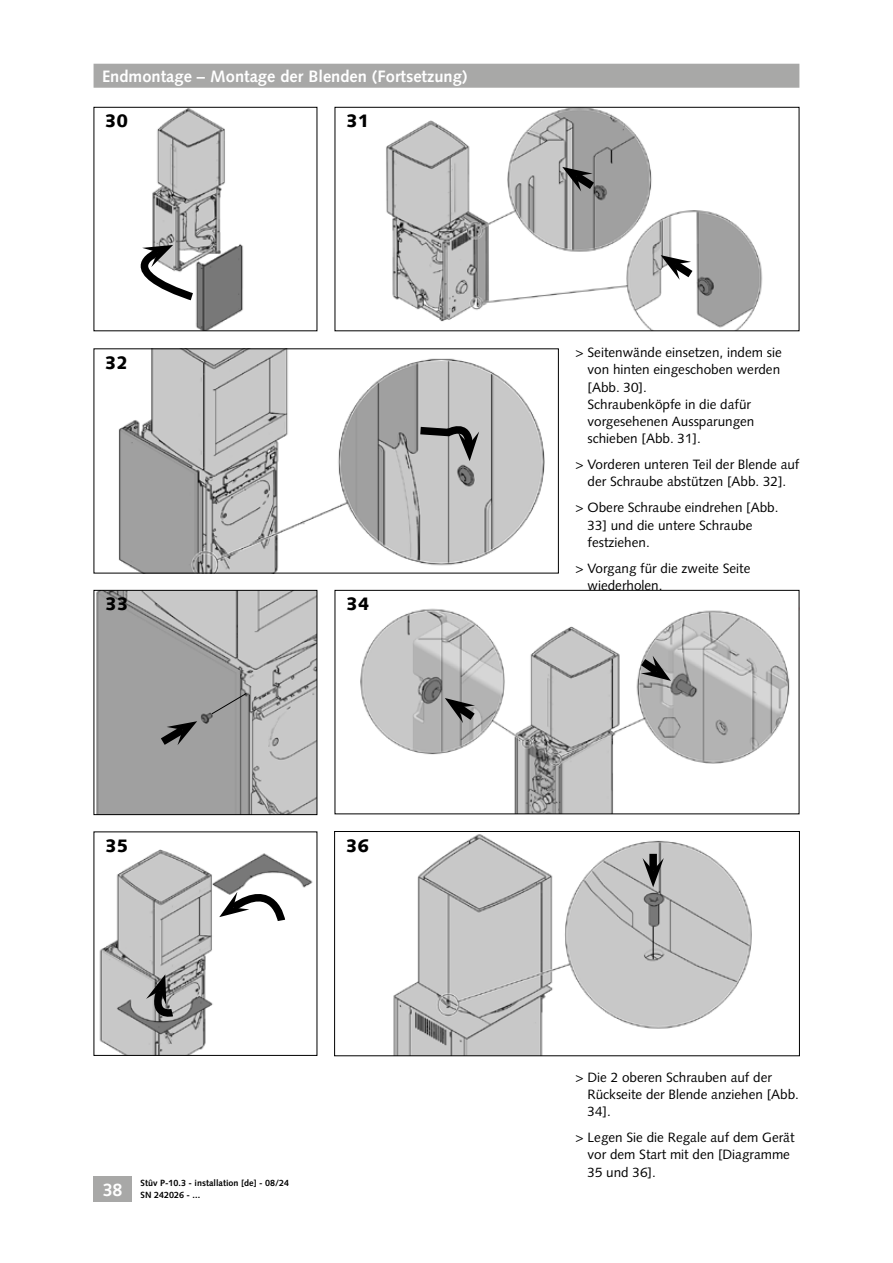
<style>
.page{position:relative;width:893px;height:1263px;background:#fff}
.page>*{position:absolute;margin:0;border:0;box-sizing:border-box;transform-origin:0 0}
.t1{font:900 18px "Syntax LT Std";color:#000}
.t2{font:700 16.5px "Syntax LT Std";color:#fff}
.t3{font:13.5px/17.2px "Syntax LT Std";color:#000}
.t4{font:700 9px "Syntax LT Std";color:#000}
</style>
<div class="page">
<div style="left:94px;top:1176px;width:38px;height:26px;background:#a8a8a7"></div>
<img style="left:386px;top:109px;width:377px;height:220px">
<div style="left:335px;top:107px;width:464px;height:224px;border:1px solid #000"></div>
<svg style="left:562px;top:166px;width:40px;height:30px"></svg>
<svg style="left:661px;top:254px;width:40px;height:30px"></svg>
<img style="left:118px;top:350px;width:427px;height:221px">
<svg style="left:412px;top:422px;width:67px;height:39px;background:#939393"></svg>
<img style="left:96px;top:592px;width:219px;height:221px">
<div style="left:94px;top:590px;width:223px;height:225px;border:1px solid #000"></div>
<svg style="left:211px;top:692px;width:36px;height:23px"></svg>
<svg style="left:152px;top:719px;width:45px;height:33px"></svg>
<img style="left:360px;top:608px;width:430px;height:204px">
<div style="left:335px;top:590px;width:464px;height:224px;border:1px solid #000"></div>
<svg style="left:445px;top:697px;width:38px;height:30px"></svg>
<svg style="left:633px;top:652px;width:38px;height:30px"></svg>
<img style="left:152px;top:109px;width:92px;height:220px">
<svg style="left:140px;top:242px;width:59px;height:62px"></svg>
<img style="left:99px;top:849px;width:214px;height:205px">
<svg style="left:146px;top:974px;width:34px;height:46px;background:#808080"></svg>
<svg style="left:219px;top:879px;width:70px;height:49px"></svg>
<img style="left:393px;top:834px;width:359px;height:220px">
<div style="left:334px;top:831px;width:466px;height:225px;border:1px solid #000"></div>
<hr style="left:653px;top:926px;width:1px;height:33px;background:#000">
<div style="left:649px;top:854px;width:8px;height:16px;background:#000"></div>
<svg style="left:642px;top:858px;width:22px;height:29px"></svg>
<div style="left:94px;top:64px;width:705px;height:24px;background:#a8a8a7"></div>
<p class="t2" style="left:102px;top:67px;width:367px">Endmontage – Montage der Blenden (Fortsetzung)</p>
<h1 class="t1" style="left:105px;top:110px;width:25px">30</h1>
<h1 class="t1" style="left:105px;top:352px;width:25px">32</h1>
<h1 class="t1" style="left:105px;top:593px;width:25px">33</h1>
<h1 class="t1" style="left:346px;top:110px;width:25px">31</h1>
<h1 class="t1" style="left:346px;top:593px;width:25px">34</h1>
<h1 class="t1" style="left:105px;top:835px;width:25px">35</h1>
<h1 class="t1" style="left:346px;top:835px;width:25px">36</h1>
<p class="t4" style="left:141px;top:1178px;width:150px">Stûv P-10.3 - installation [de] - 08/24</p>
<p class="t4" style="left:103px;top:1190px;width:99px"><sup>38</sup> SN 242026 - ...</p>
<p class="t3" style="left:587px;top:344px;width:196px;text-indent:-12px">&gt; Seitenwände einsetzen, indem sie von hinten eingeschoben werden [Abb. 30].<br>Schraubenköpfe in die dafür vorgesehenen Aussparungen schieben [Abb. 31].</p>
<p class="t3" style="left:576px;top:456px;width:225px;text-align:center">&gt; Vorderen unteren Teil der Blende auf der Schraube abstützen [Abb. 32].</p>
<p class="t3" style="left:587px;top:499px;width:193px;text-indent:-12px">&gt; Obere Schraube eindrehen [Abb.<br>33] und die untere Schraube festziehen.</p>
<p class="t3" style="left:587px;top:559px;width:165px;text-indent:-12px">&gt; Vorgang für die zweite Seite wiederholen.</p>
<p class="t3" style="left:587px;top:1068px;width:213px;text-indent:-12px">&gt; Die 2 oberen Schrauben auf der<br>Rückseite der Blende anziehen [Abb.<br>34].</p>
<p class="t3" style="left:587px;top:1129px;width:209px;text-indent:-12px">&gt; Legen Sie die Regale auf dem Gerät vor dem Start mit den [Diagramme<br>35 und 36].</p>
</div>
